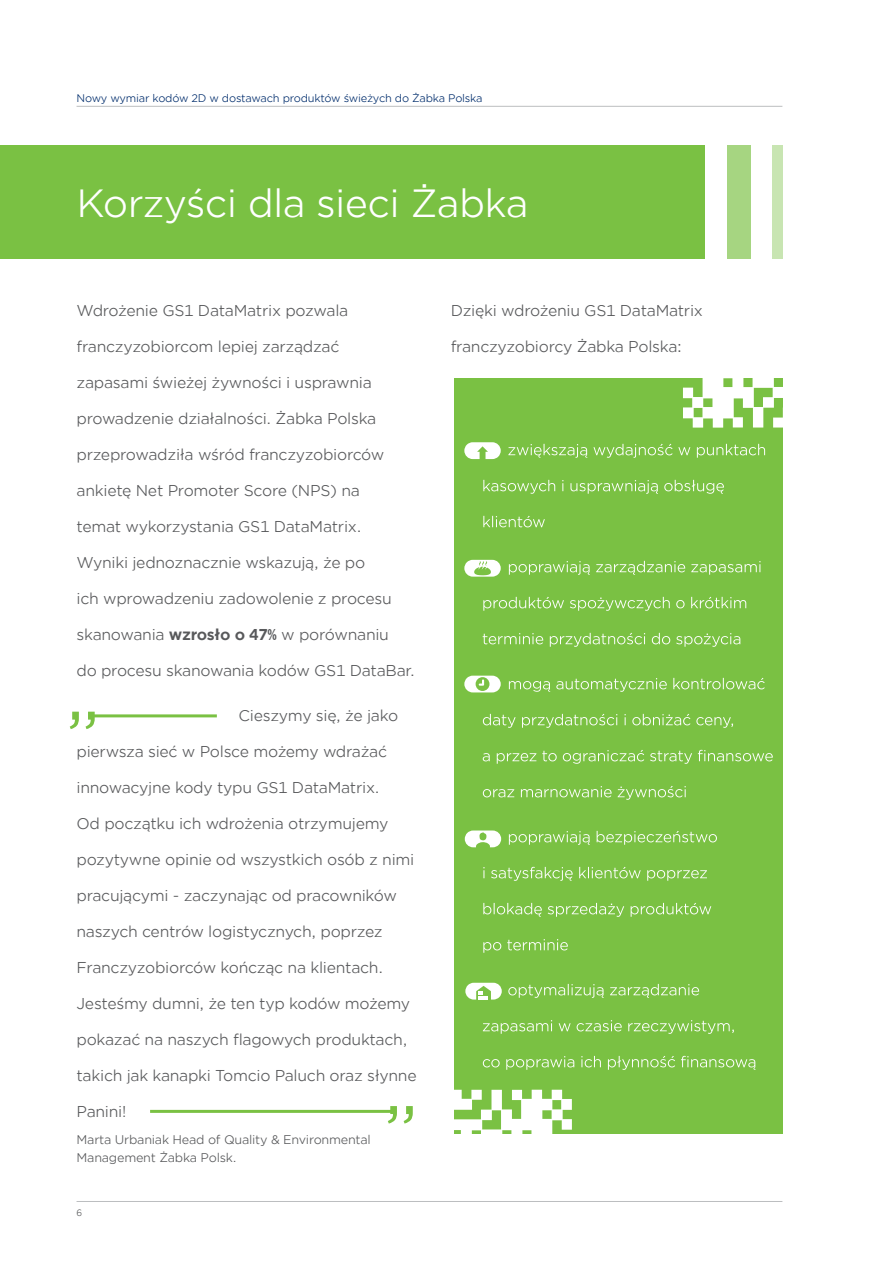
<style>
.page{position:relative;width:893px;height:1263px;background:#fff}
.page>*{position:absolute;margin:0;border:0;box-sizing:border-box;transform-origin:0 0}
.t1{font:37.5px "Gotham Office";letter-spacing:-.02em;color:#fff}
.t2{font:15px "Gotham Office";letter-spacing:-.02em;color:#58595b}
.t3{font:12px/18px "Gotham Office";letter-spacing:-.02em;color:#58595b}
.t4{font:10.5px "Gotham Office";letter-spacing:-.02em;color:#002d6c}
.t5{font:9px "Gotham Office";color:#58595b}
.s1{font-weight:700}
</style>
<div class="page">
<hr style="left:77px;top:106px;width:705px;height:1px;background:#bcbec0">
<div style="left:0;top:145px;width:705px;height:114px;background:#7ac143"></div>
<hr style="left:892px;top:145px;width:1px;height:114px;background:#7ac143">
<div style="left:727px;top:145px;width:23px;height:114px;background:#a6d581"></div>
<div style="left:772px;top:145px;width:10px;height:114px;background:#c8e5b2"></div>
<hr style="left:77px;top:1201px;width:705px;height:1px;background:#bcbec0">
<svg style="left:70px;top:712px;width:25px;height:17px"></svg>
<hr style="left:91px;top:714px;width:126px;height:3px;background:#7ac143">
<svg style="left:388px;top:1106px;width:25px;height:17px"></svg>
<hr style="left:150px;top:1110px;width:245px;height:3px;background:#7ac143">
<div style="left:454px;top:379px;width:328px;height:755px;background:#7ac143"></div>
<svg style="left:483px;top:1056px;width:272px;height:14px"></svg>
<svg style="left:483px;top:1020px;width:251px;height:14px"></svg>
<svg style="left:508px;top:984px;width:191px;height:14px"></svg>
<svg style="left:483px;top:939px;width:85px;height:14px"></svg>
<svg style="left:483px;top:903px;width:228px;height:14px"></svg>
<svg style="left:483px;top:867px;width:224px;height:14px"></svg>
<svg style="left:509px;top:831px;width:208px;height:14px"></svg>
<svg style="left:483px;top:786px;width:203px;height:14px"></svg>
<svg style="left:483px;top:750px;width:290px;height:14px"></svg>
<svg style="left:483px;top:714px;width:250px;height:14px"></svg>
<svg style="left:509px;top:678px;width:256px;height:14px"></svg>
<svg style="left:483px;top:633px;width:257px;height:14px"></svg>
<svg style="left:483px;top:597px;width:263px;height:14px"></svg>
<svg style="left:509px;top:561px;width:251px;height:14px"></svg>
<svg style="left:483px;top:516px;width:62px;height:11px"></svg>
<svg style="left:483px;top:480px;width:241px;height:14px"></svg>
<svg style="left:508px;top:444px;width:257px;height:14px"></svg>
<svg style="left:464px;top:442px;width:37px;height:17px"></svg>
<svg style="left:465px;top:830px;width:36px;height:17px"></svg>
<svg style="left:683px;top:378px;width:100px;height:50px"></svg>
<svg style="left:454px;top:1090px;width:118px;height:44px"></svg>
<svg style="left:464px;top:676px;width:37px;height:16px"></svg>
<svg style="left:464px;top:560px;width:37px;height:17px"></svg>
<svg style="left:465px;top:983px;width:37px;height:17px"></svg>
<p class="t4" style="left:77px;top:91px;width:408px">Nowy wymiar kodów 2D w dostawach produktów świeżych do Żabka Polska</p>
<h1 class="t1" style="left:77px;top:178px;width:454px">Korzyści dla sieci Żabka</h1>
<p class="t2" style="left:77px;top:300px;width:273px">Wdrożenie GS1 DataMatrix pozwala</p>
<p class="t2" style="left:77px;top:336px;width:264px">franczyzobiorcom lepiej zarządzać</p>
<p class="t2" style="left:77px;top:372px;width:297px">zapasami świeżej żywności i usprawnia</p>
<p class="t2" style="left:77px;top:408px;width:301px">prowadzenie działalności. Żabka Polska</p>
<p class="t2" style="left:77px;top:444px;width:309px">przeprowadziła wśród franczyzobiorców</p>
<p class="t2" style="left:77px;top:480px;width:285px">ankietę Net Promoter Score (NPS) na</p>
<p class="t2" style="left:77px;top:516px;width:286px">temat wykorzystania GS1 DataMatrix.</p>
<p class="t2" style="left:77px;top:552px;width:290px">Wyniki jednoznacznie wskazują, że po</p>
<p class="t2" style="left:77px;top:588px;width:317px">ich wprowadzeniu zadowolenie z procesu</p>
<p class="t2" style="left:77px;top:624px;width:314px">skanowania <span class="s1">wzrosło o 47%</span> w porównaniu</p>
<p class="t2" style="left:77px;top:660px;width:340px">do procesu skanowania kodów GS1 DataBar.</p>
<p class="t2" style="left:239px;top:705px;width:161px">Cieszymy się, że jako</p>
<p class="t2" style="left:77px;top:741px;width:312px">pierwsza sieć w Polsce możemy wdrażać</p>
<p class="t2" style="left:77px;top:777px;width:304px">innowacyjne kody typu GS1 DataMatrix.</p>
<p class="t2" style="left:77px;top:813px;width:313px">Od początku ich wdrożenia otrzymujemy</p>
<p class="t2" style="left:77px;top:849px;width:339px">pozytywne opinie od wszystkich osób z nimi</p>
<p class="t2" style="left:77px;top:885px;width:322px">pracującymi - zaczynając od pracowników</p>
<p class="t2" style="left:77px;top:921px;width:308px">naszych centrów logistycznych, poprzez</p>
<p class="t2" style="left:77px;top:957px;width:308px">Franczyzobiorców kończąc na klientach.</p>
<p class="t2" style="left:77px;top:993px;width:335px">Jesteśmy dumni, że ten typ kodów możemy</p>
<p class="t2" style="left:77px;top:1029px;width:332px">pokazać na naszych flagowych produktach,</p>
<p class="t2" style="left:77px;top:1065px;width:342px">takich jak kanapki Tomcio Paluch oraz słynne</p>
<p class="t2" style="left:77px;top:1101px;width:51px">Panini!</p>
<p class="t3" style="left:77px;top:1130px;width:296px">Marta Urbaniak Head of Quality &amp; Environmental<br>Management Żabka Polsk.</p>
<p class="t5" style="left:77px;top:1207px;width:7px">6</p>
<p class="t2" style="left:451px;top:300px;width:254px">Dzięki wdrożeniu GS1 DataMatrix</p>
<p class="t2" style="left:451px;top:336px;width:233px">franczyzobiorcy Żabka Polska:</p>
</div>
